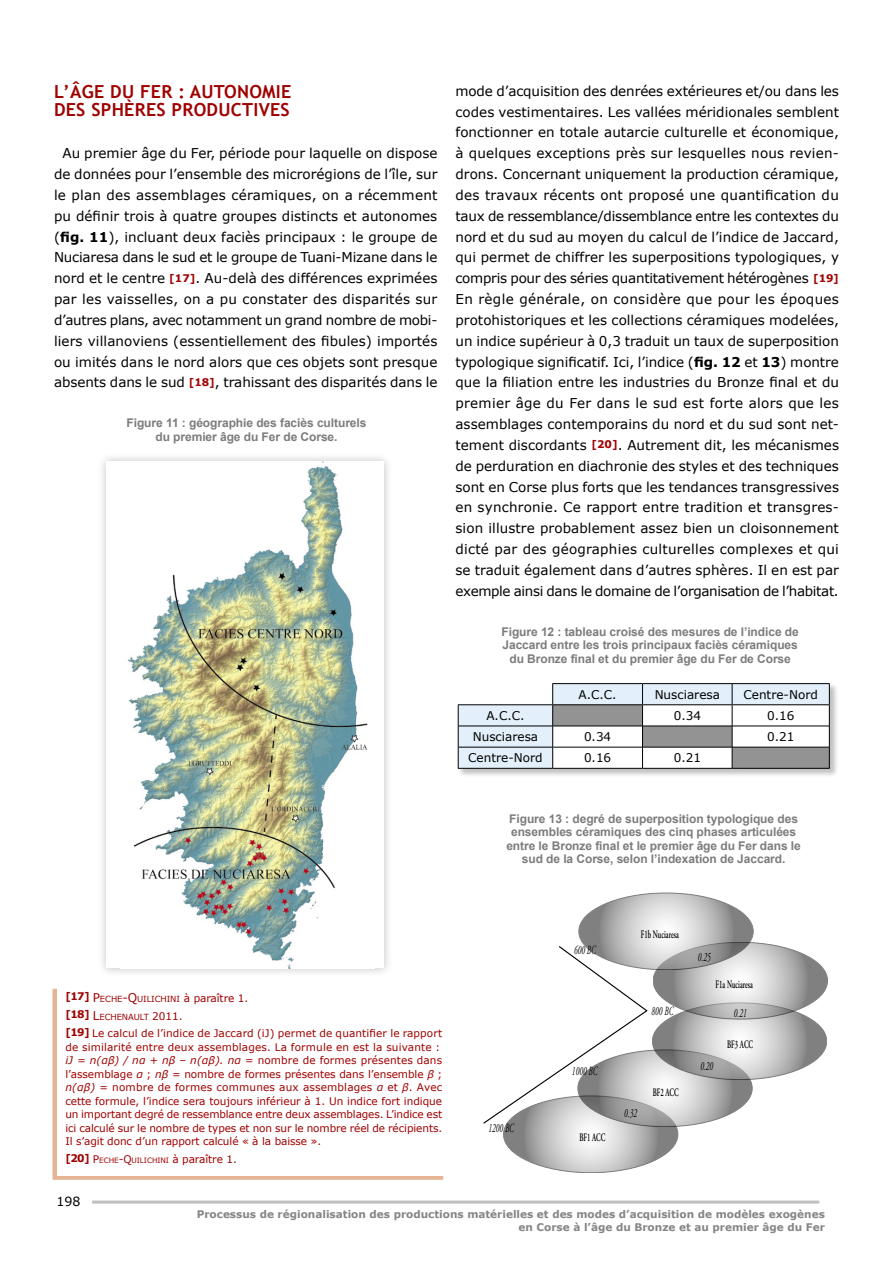
<style>
.page{position:relative;width:893px;height:1263px;background:#fff}
.page>*{position:absolute;margin:0;border:0;box-sizing:border-box;transform-origin:0 0}
.t1{font:700 18px/18px "Trebuchet MS";letter-spacing:.015em;color:#a00000}
.t2{font:13.5px/20.9px "Verdana";letter-spacing:-.015em;color:#000;text-align:justify}
.t3{font:italic 12.6px "Adobe Garamond Pro";letter-spacing:.01em;color:#000;scale:.58 1}
.t4{font:12.6px "Verdana";color:#000}
.t5{font:700 12px/13.5px "Arial";letter-spacing:-.005em;color:#7c7c7c;text-align:center}
.t6{font:12px "Verdana";color:#000}
.t7{font:600 11.4px "Adobe Garamond Pro";letter-spacing:.01em;color:#000;scale:.58 1}
.t8{font:10.5px/13.5px "Verdana";letter-spacing:-.005em;color:#a00000}
.t9{font:700 10.5px/13.5px "Verdana";color:#858585;text-align:right}
.t10{font:8.4px/17.7px "Verdana";letter-spacing:-.01em;color:#a00000}
.s1{font-weight:700}
.s2{font-weight:700;font-size:10.5px;color:#a00000}
.s3{font-size:12px}
.s4{font-size:10.5px}
.s5{font-style:italic}
.s6{font-size:7.35px}
</style>
<div class="page">
<hr style="left:92px;top:1200px;width:727px;height:3px;background:#c0c0c0">
<div style="left:51px;top:988px;width:404px;height:193px;background:#c96928;opacity:.5"></div>
<div style="left:57px;top:985px;width:389px;height:190px;background:#fff"></div>
<div style="left:96px;top:451px;width:298px;height:527px;background:#000;opacity:.25"></div>
<div style="left:106px;top:461px;width:278px;height:507px;background:#fff"></div>
<img style="left:128px;top:461px;width:240px;height:507px">
<div style="left:456px;top:682px;width:383px;height:96px;background:#000;opacity:.25"></div>
<hr style="left:552px;top:683px;width:90px;height:1px;background:#000">
<hr style="left:642px;top:683px;width:90px;height:1px;background:#000">
<hr style="left:732px;top:683px;width:98px;height:1px;background:#000">
<hr style="left:458px;top:768px;width:95px;height:1px;background:#000">
<hr style="left:553px;top:768px;width:89px;height:1px;background:#000">
<hr style="left:642px;top:768px;width:90px;height:1px;background:#000">
<hr style="left:732px;top:768px;width:98px;height:1px;background:#000">
<svg style="left:458px;top:684px;width:372px;height:84px"></svg>
<svg style="left:503px;top:1096px;width:175px;height:77px;background:#bdbdbd"></svg>
<svg style="left:578px;top:1050px;width:174px;height:77px"></svg>
<svg style="left:652px;top:1003px;width:175px;height:76px;background:#b5b5b5"></svg>
<svg style="left:653px;top:942px;width:174px;height:77px;background:#bababa"></svg>
<svg style="left:579px;top:893px;width:174px;height:77px;background:#b8b8b8"></svg>
<svg style="left:483px;top:945px;width:166px;height:180px"></svg>
<h1 class="t1" style="left:54px;top:83px;width:239px">L’ÂGE DU FER : AUTONOMIE<br>DES SPH ÈRES PRODUCTIVES</h1>
<p class="t2" style="left:54px;top:143px;width:385px;text-indent:9px">Au premier âge du Fer, période pour laquelle on dispose de données pour l’ensemble des microrégions de l’île, sur le plan des assemblages céramiques, on a récemment pu définir trois à quatre groupes distincts et autonomes (<span class="s1">fig. 11</span>), incluant deux faciès principaux : le groupe de Nuciaresa dans le sud et le groupe de Tuani-Mizane dans le nord et le centre <span class="s2">[17]</span>. Au-delà des différences exprimées par les vaisselles, on a pu constater des disparités sur d’autres plans, avec notamment un grand nombre de mobi&shy;liers villanoviens (essentiellement des fibules) importés ou imités dans le nord alors que ces objets sont presque absents dans le sud <span class="s2">[18]</span>, trahissant des disparités dans le</p>
<p class="t5" style="left:127px;top:417px;width:241px">Figure 11 : géographie des faciès culturels du premier âge du Fer de Corse.</p>
<p class="t2" style="left:455px;top:80px;width:385px">mode d’acquisition des denrées extérieures et/ou dans les codes vestimentaires. Les vallées méridionales semblent fonctionner en totale autarcie culturelle et économique, à quelques exceptions près sur lesquelles nous revien&shy;drons. Concernant uniquement la production céramique, des travaux récents ont proposé une quantification du taux de ressemblance/dissemblance entre les contextes du nord et du sud au moyen du calcul de l’indice de Jaccard, qui permet de chiffrer les superpositions typologiques, y compris pour des séries quantitativement hétérogènes <span class="s2">[19] </span>En règle générale, on considère que pour les époques protohistoriques et les collections céramiques modelées, un indice supérieur à 0,3 traduit un taux de superposition typologique significatif. Ici, l’indice (<span class="s1">fig. 12</span> et <span class="s1">13</span>) montre que la filiation entre les industries du Bronze final et du premier âge du Fer dans le sud est forte alors que les assemblages contemporains du nord et du sud sont net&shy;tement discordants <span class="s2">[20]</span>. Autrement dit, les mécanismes de perduration en diachronie des styles et des techniques sont en Corse plus forts que les tendances transgressives en synchronie. Ce rapport entre tradition et transgres&shy;sion illustre probablement assez bien un cloisonnement dicté par des géographies culturelles complexes et qui se traduit également dans d’autres sphères. Il en est par exemple ainsi dans le domaine de l’organisation de l’habitat.</p>
<p class="t5" style="left:501px;top:625px;width:299px">Figure 12 : tableau croisé des mesures de l’indice de<br>Jaccard entre les trois principaux faciès céramiques du Bronze final et du premier âge du Fer de Corse</p>
<p class="t6" style="left:579px;top:686px;width:40px">A.C.C.</p>
<p class="t6" style="left:655px;top:686px;width:67px">Nusciaresa</p>
<p class="t6" style="left:743px;top:686px;width:76px">Centre-Nord</p>
<p class="t6" style="left:486px;top:707px;width:40px">A.C.C.</p>
<p class="t6" style="left:674px;top:707px;width:29px">0.34</p>
<p class="t6" style="left:767px;top:707px;width:29px">0.16</p>
<p class="t6" style="left:473px;top:728px;width:67px">Nusciaresa</p>
<p class="t6" style="left:584px;top:728px;width:29px">0.34</p>
<p class="t6" style="left:767px;top:728px;width:29px">0.21</p>
<p class="t6" style="left:468px;top:750px;width:76px">Centre-Nord</p>
<p class="t6" style="left:584px;top:750px;width:29px">0.16</p>
<p class="t6" style="left:674px;top:750px;width:29px">0.21</p>
<p class="t5" style="left:506px;top:812px;width:296px">Figure 13 : degré de superposition typologique des ensembles céramiques des cinq phases articulées entre le Bronze final et le premier âge du Fer dans le sud de la Corse, selon l’indexation de Jaccard.</p>
<p class="t10" style="left:65px;top:990px;width:184px"><sup>[17]</sup> <span class="s3">P</span>eche<span class="s3">-Q</span>uilichini <span class="s4">à paraître 1. </span><sup>[18]</sup> <span class="s3">L</span>echenault <span class="s4">2011.</span></p>
<p class="t8" style="left:65px;top:1027px;width:378px"><span class="s1">[19]</span> Le calcul de l’indice de Jaccard (iJ) permet de quantifier le rapport de similarité entre deux assemblages. La formule en est la suivante : <span class="s5">iJ = n(αβ) / nα + nβ – n(αβ). nα</span> = nombre de formes présentes dans l’assemblage <span class="s5">α</span> ; <span class="s5">nβ</span> = nombre de formes présentes dans l’ensemble <span class="s5">β</span> ; <span class="s5">n(αβ)</span> = nombre de formes communes aux assemblages <span class="s5">α</span> et <span class="s5">β</span>. Avec cette formule, l’indice sera toujours inférieur à 1. Un indice fort indique un important degré de ressemblance entre deux assemblages. L’indice est ici calculé sur le nombre de types et non sur le nombre réel de récipients.<br>Il s’agit donc d’un rapport calculé « à la baisse ».</p>
<p class="t8" style="left:65px;top:1152px;width:173px"><span class="s1">[20]</span> P<span class="s6">eche</span>-Q<span class="s6">uilichini</span> à paraître 1.</p>
<p class="t4" style="left:57px;top:1192px;width:26px">198</p>
<p class="t3" style="left:488px;top:1121px;width:46px">1200 BC</p>
<p class="t3" style="left:574px;top:942px;width:39px">600 BC</p>
<p class="t3" style="left:572px;top:1063px;width:46px">1000 BC</p>
<p class="t7" style="left:579px;top:1131px;width:46px">BF1 ACC</p>
<p class="t7" style="left:641px;top:927px;width:67px">F1b Nuciaresa</p>
<p class="t3" style="left:652px;top:1003px;width:39px">800 BC</p>
<p class="t3" style="left:624px;top:1105px;width:24px">0.32</p>
<p class="t7" style="left:653px;top:1085px;width:46px">BF2 ACC</p>
<p class="t3" style="left:698px;top:949px;width:24px">0.25</p>
<p class="t7" style="left:716px;top:978px;width:66px">F1a Nuciaresa</p>
<p class="t3" style="left:734px;top:1005px;width:24px">0.21</p>
<p class="t3" style="left:700px;top:1059px;width:24px">0.20</p>
<p class="t7" style="left:727px;top:1038px;width:46px">BF3 ACC</p>
<p class="t9" style="left:197px;top:1207px;width:630px">Processus de régionalisation des productions matérielles et des modes d’acquisition de modèles exogènes en Corse à l’âge du Bronze et au premier âge du Fer</p>
</div>
